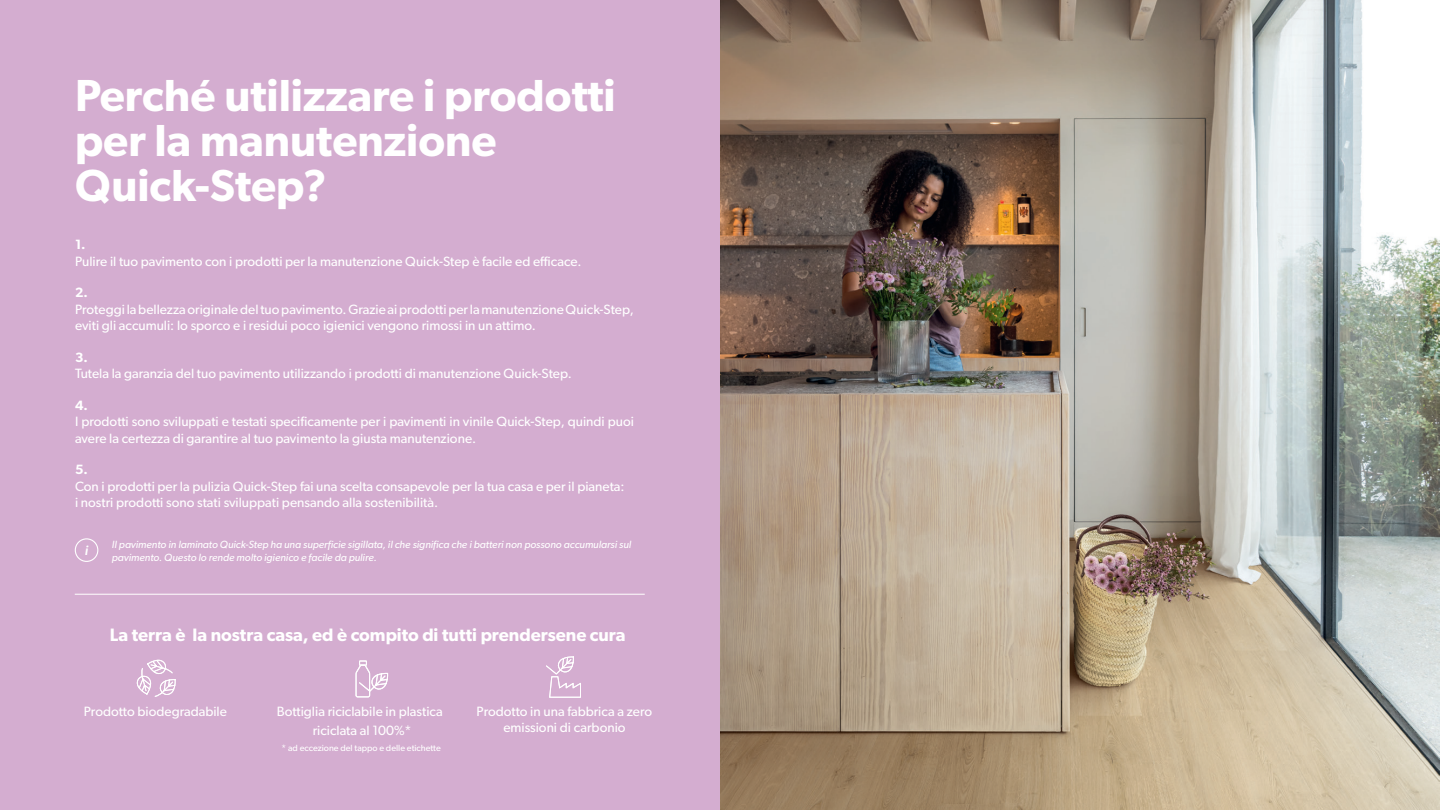
<style>
.page{position:relative;width:1440px;height:810px;background:#fff}
.page>*{position:absolute;margin:0;border:0;box-sizing:border-box;transform-origin:0 0}
.t1{font:600 45px/45px "Gibson";color:#fff}
.t2{font:600 18px "Gibson";color:#fff}
.t3{font:13.5px/16.5px "Gibson";color:#fff}
.t4{font:600 13.5px "Gibson";color:#fff}
.t5{font:italic 500 13.5px "Gibson";color:#fff}
.t6{font:italic 10.5px/12.6px "Gibson";color:#fff}
.t7{font:9px "Gibson";color:#fff}
.t8{font:500 5.62px "Gibson";color:#fff}
</style>
<div class="page">
<img style="left:720px;top:0;width:720px;height:810px">
<div style="left:0;top:0;width:720px;height:810px;background:#d4add0"></div>
<hr style="left:75px;top:594px;width:570px;height:1px;background:#fff">
<svg style="left:546px;top:656px;width:35px;height:42px"></svg>
<svg style="left:136px;top:660px;width:40px;height:37px"></svg>
<div style="left:359px;top:660px;width:8px;height:6px;border:1px solid #fff"></div>
<svg style="left:355px;top:664px;width:34px;height:34px"></svg>
<div style="left:75px;top:538px;width:23px;height:24px;border:1px solid #fff;border-radius:50%"></div>
<h1 class="t1" style="left:75px;top:72px;width:542px">Perché utilizzare i prodotti per la manutenzione<br>Quick-Step?</h1>
<p class="t4" style="left:75px;top:237px;width:12px">1.</p>
<p class="t3" style="left:75px;top:253px;width:508px">Pulire il tuo pavimento con i prodotti per la manutenzione Quick-Step è facile ed efficace.</p>
<p class="t4" style="left:75px;top:285px;width:14px">2.</p>
<p class="t3" style="left:75px;top:301px;width:560px">Proteggi la bellezza originale del tuo pavimento. Grazie ai prodotti per la manutenzione Quick-Step, eviti gli accumuli: lo sporco e i residui poco igienici vengono rimossi in un attimo.</p>
<p class="t4" style="left:75px;top:349px;width:14px">3.</p>
<p class="t3" style="left:75px;top:365px;width:498px">Tutela la garanzia del tuo pavimento utilizzando i prodotti di manutenzione Quick-Step.</p>
<p class="t4" style="left:75px;top:397px;width:14px">4.</p>
<p class="t3" style="left:75px;top:413px;width:560px">I prodotti sono sviluppati e testati specificamente per i pavimenti in vinile Quick-Step, quindi puoi avere la certezza di garantire al tuo pavimento la giusta manutenzione.</p>
<p class="t4" style="left:75px;top:462px;width:14px">5.</p>
<p class="t3" style="left:75px;top:478px;width:551px">Con i prodotti per la pulizia Quick-Step fai una scelta consapevole per la tua casa e per il pianeta: i nostri prodotti sono stati sviluppati pensando alla sostenibilità.</p>
<p class="t6" style="left:112px;top:538px;width:521px">Il pavimento in laminato Quick-Step ha una superficie sigillata, il che significa che i batteri non possono accumularsi sul pavimento. Questo lo rende molto igienico e facile da pulire.</p>
<p class="t5" style="left:85px;top:542px;width:5px">i</p>
<h2 class="t2" style="left:110px;top:624px;width:517px">La terra è la nostra casa, ed è compito di tutti prendersene cura</h2>
<p class="t8" style="left:345px;top:704px;width:50px">RECYCLED PLASTIC</p>
<p class="t3" style="left:84px;top:703px;width:145px">Prodotto biodegradabile</p>
<p class="t3" style="left:277px;top:702px;width:167px;line-height:18.8px;text-align:center">Bottiglia riciclabile in plastica riciclata al 100%*</p>
<p class="t7" style="left:282px;top:743px;width:161px">* ad eccezione del tappo e delle etichette</p>
<p class="t3" style="left:477px;top:703px;width:177px;line-height:16.2px;text-align:center">Prodotto in una fabbrica a zero emissioni di carbonio</p>
</div>
